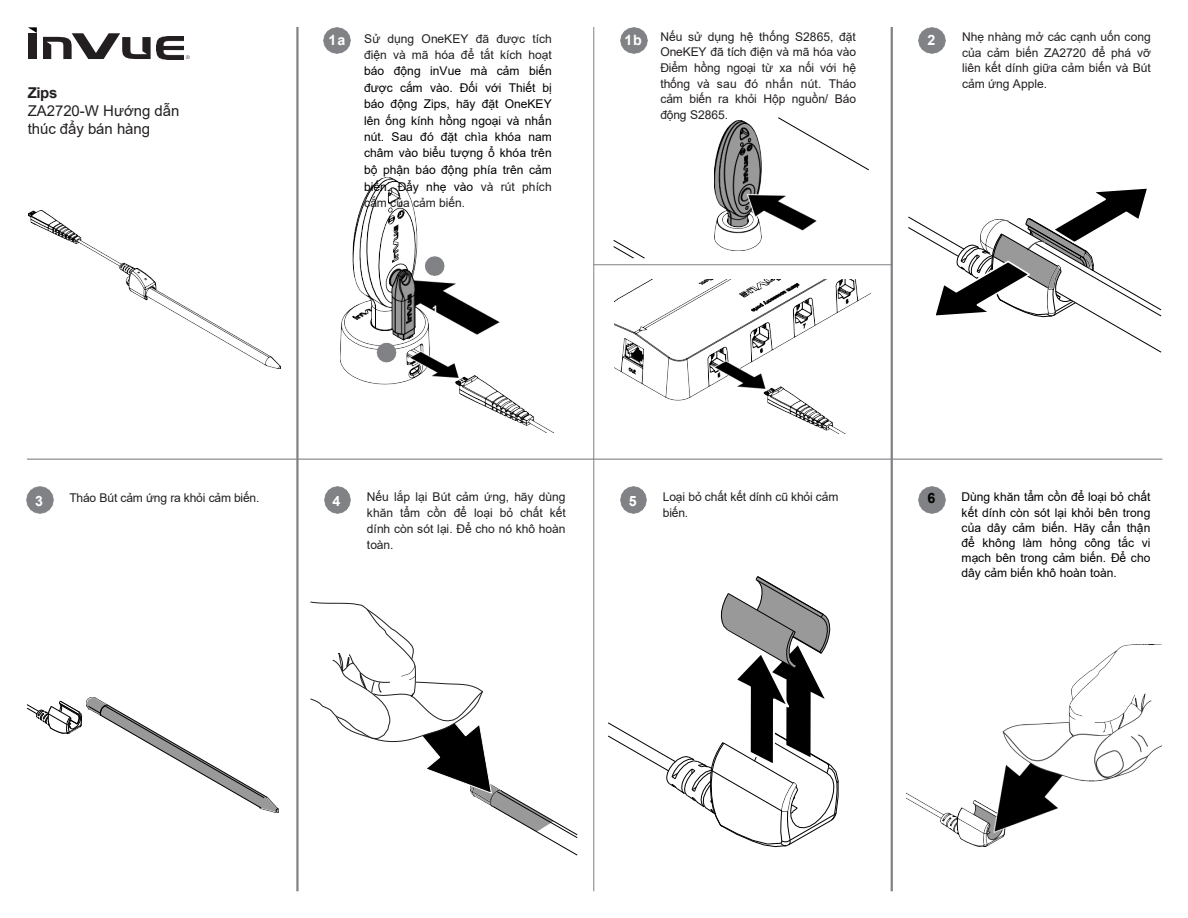
<style>
.page{position:relative;width:1188px;height:918px;background:#fff}
.page>*{position:absolute;margin:0;border:0;box-sizing:border-box;transform-origin:0 0}
.t1{font:15px/18px "Arial";color:#231f20}
.t2{font:700 15px "Arial";color:#231f20}
.t3{font:700 14.25px "Arial";color:#fff}
.t4{font:700 14.25px "Arial";color:#000}
.t5{font:12px/16.4px "Arial";letter-spacing:-.005em;color:#000;text-align:justify}
.t6{font:12px/15.8px "Arial";letter-spacing:-.005em;color:#231f20;text-align:justify}
.t7{font:700 10.5px "Arial";color:#fff}
.s1{color:#231f20}
</style>
<div class="page">
<img style="left:919px;top:27px;width:27px;height:27px">
<img style="left:27px;top:487px;width:26px;height:27px">
<img style="left:323px;top:27px;width:27px;height:27px">
<img style="left:621px;top:27px;width:26px;height:27px">
<img style="left:340px;top:177px;width:213px;height:255px">
<img style="left:324px;top:487px;width:27px;height:27px">
<img style="left:620px;top:487px;width:27px;height:27px">
<img style="left:919px;top:487px;width:26px;height:27px">
<hr style="left:296px;top:27px;width:3px;height:864px;background:#808285">
<hr style="left:593px;top:27px;width:1px;height:864px;background:#808285">
<hr style="left:891px;top:27px;width:2px;height:864px;background:#808285">
<hr style="left:593px;top:264px;width:300px;height:1px;background:#808285">
<hr style="left:27px;top:459px;width:1135px;height:1px;background:#808285">
<div style="left:28px;top:33px;width:9px;height:26px;background:#231f20"></div>
<img style="left:157px;top:37px;width:27px;height:22px">
<svg style="left:43px;top:33px;width:108px;height:26px"></svg>
<svg style="left:28px;top:27px;width:9px;height:6px"></svg>
<svg style="left:186px;top:55px;width:4px;height:4px"></svg>
<img style="left:28px;top:211px;width:252px;height:157px">
<svg style="left:908px;top:188px;width:254px;height:165px"></svg>
<svg style="left:613px;top:240px;width:32px;height:19px"></svg>
<svg style="left:778px;top:117px;width:91px;height:53px"></svg>
<img style="left:714px;top:121px;width:104px;height:129px">
<img style="left:615px;top:279px;width:255px;height:155px">
<svg style="left:26px;top:698px;width:253px;height:114px"></svg>
<svg style="left:310px;top:601px;width:268px;height:255px"></svg>
<svg style="left:608px;top:576px;width:231px;height:271px"></svg>
<img style="left:906px;top:644px;width:255px;height:203px">
<p class="t2" style="left:28px;top:82px;width:31px">Zips</p>
<p class="t1" style="left:28px;top:102px;width:153px">ZA2720-W Hướng dẫn thúc đẩy bán hàng</p>
<p class="t3" style="left:328px;top:30px;width:18px">1a</p>
<p class="t5" style="left:364px;top:31px;width:189px"><span class="s1">Sử dụng OneKEY đã được tích điện và mã hóa để tắt kích hoạt </span>báo động inVue mà cảm biến được cắm vào. Đối với Thiết bị báo động Zips, hãy đặt OneKEY lên ống kính hồng ngoại và nhấn nút. Sau đó đặt chìa khóa nam châm vào biểu tượng ổ khóa trên bộ phận báo động phía trên cảm biến. Đẩy nhẹ vào <span class="s1">và rút phích cắm của cảm biến.</span></p>
<p class="t7" style="left:432px;top:302px;width:7px">1</p>
<p class="t3" style="left:624px;top:30px;width:19px">1b</p>
<p class="t6" style="left:660px;top:28px;width:197px">Nếu sử dụng hệ thống S2865, đặt OneKEY đã tích điện và mã hóa vào Điểm hồng ngoại từ xa nối với hệ thống và sau đó nhấn nút. Tháo cảm biến ra khỏi Hộp nguồn/ Báo động S2865.</p>
<p class="t3" style="left:928px;top:30px;width:9px">2</p>
<p class="t6" style="left:962px;top:29px;width:190px">Nhẹ nhàng mở các cạnh uốn cong của cảm biến ZA2720 để phá vỡ liên kết dính giữa cảm biến và Bút cảm ứng Apple.</p>
<p class="t3" style="left:35px;top:491px;width:9px">3</p>
<p class="t6" style="left:69px;top:490px;width:191px">Tháo Bút cảm ứng ra khỏi cảm biến.</p>
<p class="t3" style="left:333px;top:491px;width:9px">4</p>
<p class="t6" style="left:367px;top:489px;width:201px">Nếu lắp lại Bút cảm ứng, hãy dùng khăn tẩm cồn để loại bỏ chất kết dính còn sót lại. Để cho nó khô hoàn toàn.</p>
<p class="t3" style="left:629px;top:491px;width:9px">5</p>
<p class="t6" style="left:663px;top:489px;width:177px">Loại bỏ chất kết dính cũ khỏi cảm biến.</p>
<p class="t4" style="left:927px;top:488px;width:9px">6</p>
<p class="t5" style="left:962px;top:489px;width:190px;line-height:15.3px">Dùng khăn tẩm cồn để loại bỏ chất kết dính còn sót lại khỏi bên trong của dây cảm biến. Hãy cẩn thận để không làm hỏng công tắc vi mạch bên trong cảm biến. Để cho dây cảm biến khô hoàn toàn.</p>
</div>
